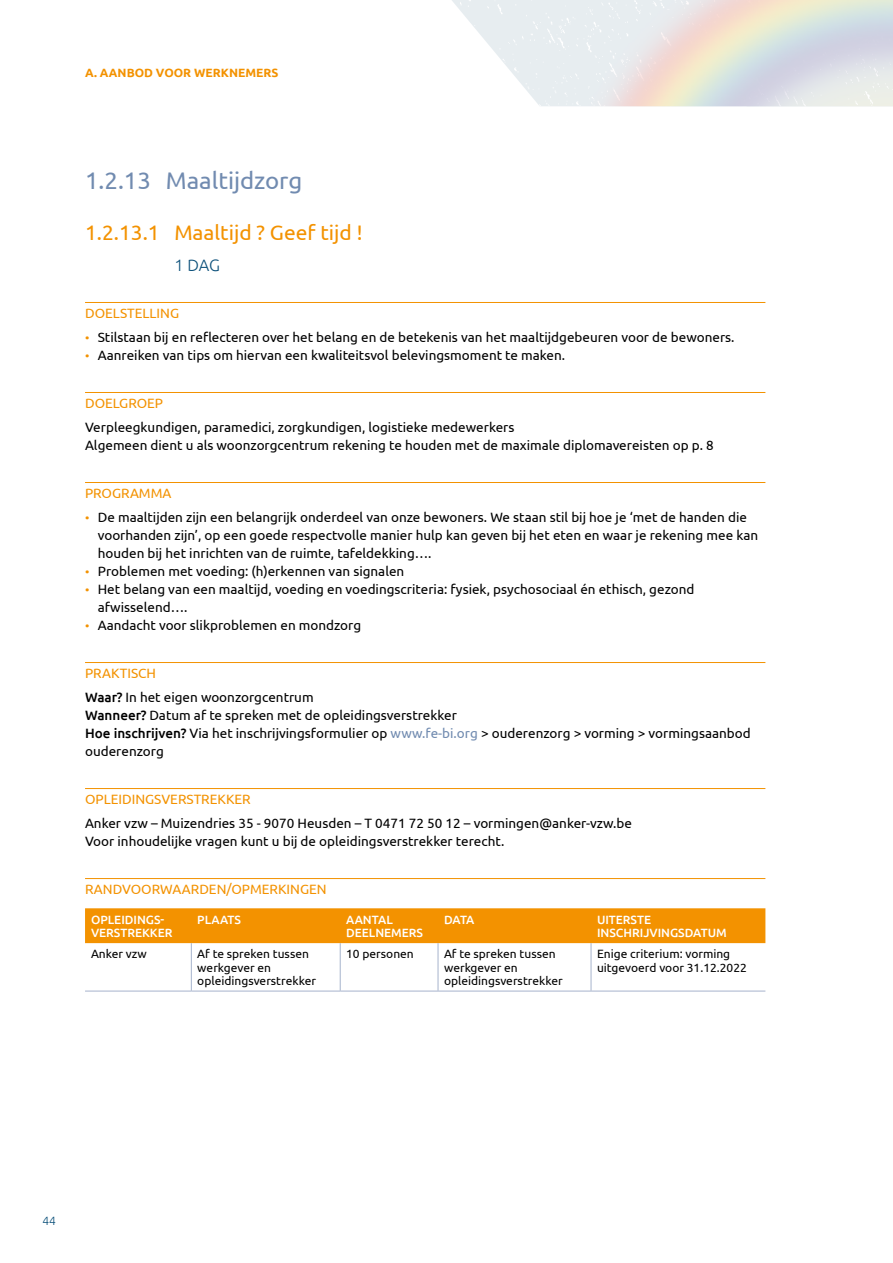
<style>
.page{position:relative;width:893px;height:1263px;background:#fff}
.page>*{position:absolute;margin:0;border:0;box-sizing:border-box;transform-origin:0 0}
.t1{font:24px "Ubuntu";color:#718bb0}
.t2{font:21px "Ubuntu";color:#f39200}
.t3{font:300 16.5px "Ubuntu";color:#0a4f79}
.t4{font:13.5px/18px "Ubuntu";color:#000}
.t5{font:13.5px "Ubuntu";color:#f39200}
.t6{font:12px/13.5px "Ubuntu";color:#000}
.t7{font:500 12px/13.5px "Ubuntu";color:#fff}
.t8{font:700 12px "Ubuntu";color:#f39200}
.t9{font:300 12px "Ubuntu";color:#0a4f79}
.s1{font-size:12px;color:#f39200}
.s2{color:#f39200}
.s3{font-weight:500}
.s4{color:#718bb0}
</style>
<div class="page">
<img style="left:460px;top:0;width:74px;height:99px">
<img style="left:534px;top:0;width:359px;height:106px">
<hr style="left:85px;top:302px;width:680px;height:1px;background:#f39200">
<hr style="left:85px;top:392px;width:680px;height:1px;background:#f39200">
<hr style="left:85px;top:482px;width:680px;height:1px;background:#f39200">
<hr style="left:85px;top:662px;width:680px;height:1px;background:#f39200">
<hr style="left:85px;top:788px;width:680px;height:1px;background:#f39200">
<hr style="left:85px;top:878px;width:680px;height:1px;background:#f39200">
<div style="left:85px;top:908px;width:680px;height:35px;background:#f39200"></div>
<hr style="left:191px;top:943px;width:1px;height:48px;background:#a6b3cc">
<hr style="left:340px;top:943px;width:1px;height:48px;background:#a6b3cc">
<hr style="left:438px;top:943px;width:1px;height:48px;background:#a6b3cc">
<hr style="left:591px;top:943px;width:1px;height:48px;background:#a6b3cc">
<hr style="left:85px;top:991px;width:106px;height:1px;background:#a6b3cc">
<hr style="left:191px;top:991px;width:149px;height:1px;background:#a6b3cc">
<hr style="left:340px;top:991px;width:98px;height:1px;background:#a6b3cc">
<hr style="left:438px;top:991px;width:153px;height:1px;background:#a6b3cc">
<hr style="left:591px;top:991px;width:174px;height:1px;background:#a6b3cc">
<p class="t8" style="left:85px;top:65px;width:195px">A. AANBOD VOOR WERKNEMERS</p>
<h1 class="t1" style="left:85px;top:166px;width:219px">1.2.13 Maaltijdzorg</h1>
<h2 class="t2" style="left:85px;top:220px;width:279px">1.2.13.1 Maaltijd ? Geef tijd !</h2>
<p class="t3" style="left:174px;top:255px;width:47px">1 DAG</p>
<p class="t5" style="left:85px;top:305px;width:96px">DOELSTELLING</p>
<p class="t4" style="left:85px;top:327px;width:651px"><span class="s1">•</span> Stilstaan bij en reflecteren over het belang en de betekenis van het maaltijdgebeuren voor de bewoners.</p>
<p class="t4" style="left:85px;top:345px;width:482px"><span class="s1">•</span> Aanreiken van tips om hiervan een kwaliteitsvol belevingsmoment te maken.</p>
<p class="t5" style="left:85px;top:395px;width:80px">DOELGROEP</p>
<p class="t4" style="left:85px;top:417px;width:630px">Verpleegkundigen, paramedici, zorgkundigen, logistieke medewerkers<br>Algemeen dient u als woonzorgcentrum rekening te houden met de maximale diplomavereisten op p. 8</p>
<p class="t5" style="left:85px;top:485px;width:88px">PROGRAMMA</p>
<p class="t4" style="left:98px;top:507px;width:662px;text-indent:-13px"><span class="s1">•</span> De maaltijden zijn een belangrijk onderdeel van onze bewoners. We staan stil bij hoe je ‘met de handen die voorhanden zijn’, op een goede respectvolle manier hulp kan geven bij het eten en waar je rekening mee kan houden bij het inrichten van de ruimte, tafeldekking….</p>
<p class="t4" style="left:85px;top:561px;width:321px"><span class="s1">•</span> Problemen met voeding: (h)erkennen van signalen</p>
<p class="t4" style="left:98px;top:579px;width:598px;text-indent:-13px"><span class="s1">•</span> Het belang van een maaltijd, voeding en voedingscriteria: fysiek, psychosociaal én ethisch, gezond afwisselend….</p>
<p class="t4" style="left:85px;top:615px;width:278px"><span class="s1">•</span> Aandacht voor slikproblemen en mondzorg</p>
<p class="t4" style="left:85px;top:660px;width:230px;line-height:24px"><span class="s2">PRAKTISCH<br></span><span class="s3">Waar?</span> In het eigen woonzorgcentrum</p>
<p class="t4" style="left:85px;top:705px;width:667px"><span class="s3">Wanneer?</span> Datum af te spreken met de opleidingsverstrekker<br><span class="s3">Hoe inschrijven?</span> Via het inschrijvingsformulier op <span class="s4">www.fe-bi.org</span> &gt; ouderenzorg &gt; vorming &gt; vormingsaanbod ouderenzorg</p>
<p class="t5" style="left:85px;top:791px;width:167px">OPLEIDINGSVERSTREKKER</p>
<p class="t4" style="left:85px;top:813px;width:549px">Anker vzw – Muizendries 35 - 9070 Heusden – T 0471 72 50 12 – vormingen@anker-vzw.be<br>Voor inhoudelijke vragen kunt u bij de opleidingsverstrekker terecht.</p>
<p class="t5" style="left:85px;top:881px;width:243px">RANDVOORWAARDEN/OPMERKINGEN</p>
<p class="t7" style="left:91px;top:912px;width:83px">OPLEIDINGS-<br>VERSTREKKER</p>
<p class="t7" style="left:197px;top:912px;width:45px">PLAATS</p>
<p class="t7" style="left:346px;top:912px;width:78px">AANTAL<br>DEELNEMERS</p>
<p class="t7" style="left:444px;top:912px;width:32px">DATA</p>
<p class="t7" style="left:597px;top:912px;width:131px">UITERSTE<br>INSCHRIJVINGSDATUM</p>
<p class="t6" style="left:91px;top:947px;width:57px">Anker vzw</p>
<p class="t6" style="left:197px;top:947px;width:120px">Af te spreken tussen werkgever en opleidingsverstrekker</p>
<p class="t6" style="left:346px;top:947px;width:69px">10 personen</p>
<p class="t6" style="left:444px;top:947px;width:120px">Af te spreken tussen werkgever en opleidingsverstrekker</p>
<p class="t6" style="left:597px;top:947px;width:151px">Enige criterium: vorming uitgevoerd voor 31.12.2022</p>
<p class="t9" style="left:43px;top:1213px;width:15px">44</p>
</div>
